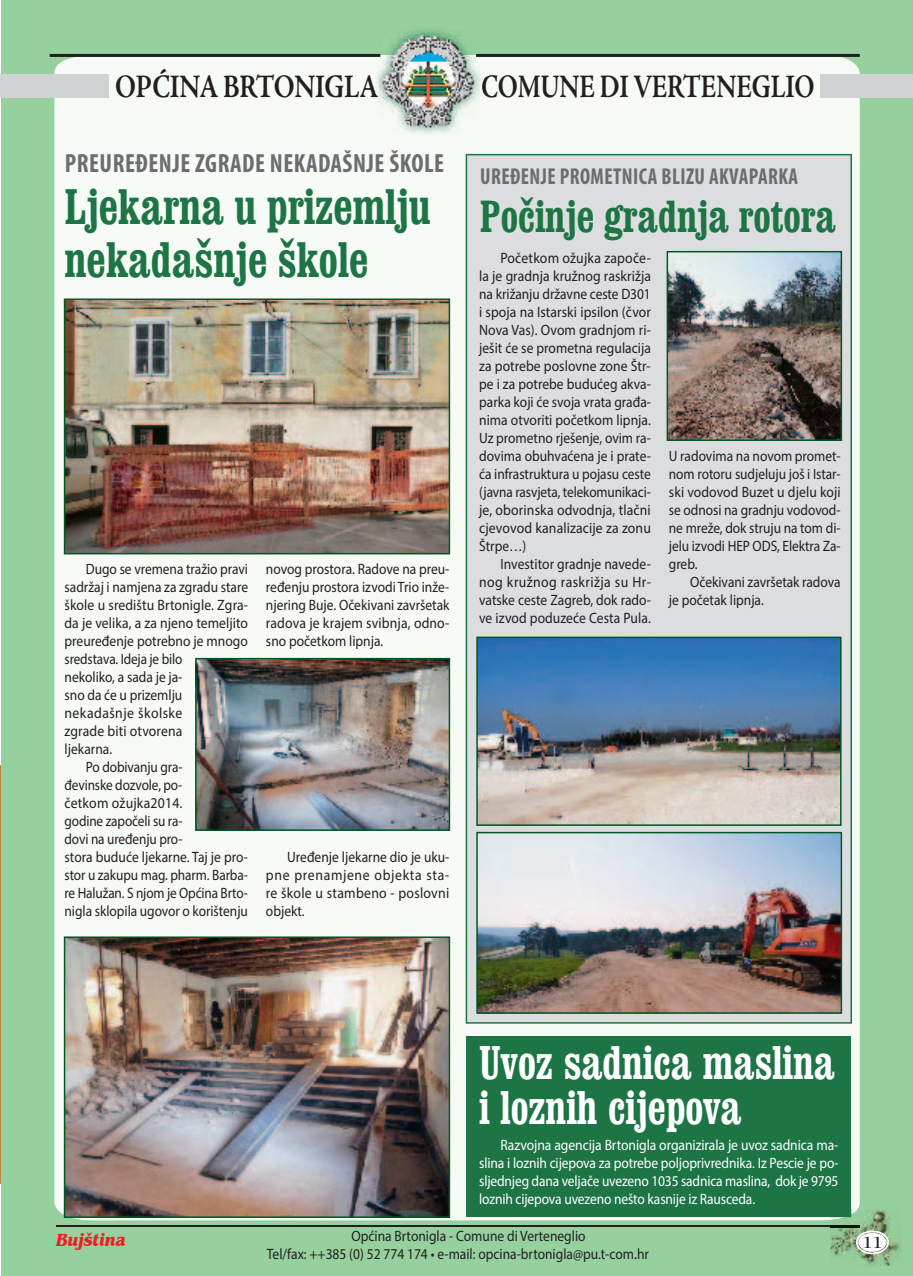
<style>
.page{position:relative;width:913px;height:1276px;background:#fff}
.page>*{position:absolute;margin:0;border:0;box-sizing:border-box;transform-origin:0 0}
.t1{font:700 condensed 49.5px/52.5px "Clarendon BT";color:#1d7545;scale:.91 1}
.t2{font:700 condensed 46.8px/45px "Clarendon BT";color:#fff;scale:.9 1}
.t3{font:700 condensed 44.55px "Clarendon BT";color:#1d7545;scale:.92 1}
.t4{font:700 33px "Adobe Jenson Pro";letter-spacing:-.01em;color:#231f20;scale:.77 1}
.t5{font:700 33px "Adobe Jenson Pro";letter-spacing:-.01em;color:#231f20;scale:.8 1}
.t6{font:700 condensed 26.4px "Myriad Pro";letter-spacing:.02em;color:#6c6d70;scale:.95 1}
.t7{font:700 condensed 23.1px "Myriad Pro";letter-spacing:.02em;color:#6c6d70;scale:.91 1}
.t8{font:italic 700 18px "Benguiat IT Cby BT";color:#ee1d23;scale:.9 1}
.t9{font:16.5px "Benguiat IT Cby BT";color:#231f20}
.t10{font:15px/18px "Myriad Pro";color:#231f20;text-align:justify;scale:.9 1}
.t11{font:15px/18px "Myriad Pro";color:#231f20;text-align:justify;scale:.92 1}
.t12{font:15px/18px "Myriad Pro";letter-spacing:-.01em;color:#fff;text-align:justify;scale:.91 1}
.t13{font:15px/18px "Myriad Pro";color:#231f20;text-align:justify;scale:.91 1}
.t14{font:15px "Myriad Pro";color:#231f20;scale:.89 1}
.t15{font:15px "Myriad Pro";color:#231f20;scale:.88 1}
.t16{font:15px "Myriad Pro";letter-spacing:.03em;color:#231f20;scale:.92 1}
</style>
<div class="page">
<div style="left:1px;top:0;width:361px;height:1276px;background:#96d09e"></div>
<div style="left:54px;top:57px;width:194px;height:1163px;background:#f6fbf6"></div>
<div style="left:248px;top:0;width:665px;height:1276px;background:#96d09e"></div>
<div style="left:248px;top:57px;width:612px;height:1163px;background:#f6fbf6"></div>
<div style="left:1px;top:74px;width:108px;height:24px;background:#d1d2d4"></div>
<img style="left:373px;top:30px;width:110px;height:107px">
<svg style="left:482px;top:74px;width:1px;height:24px"></svg>
<img style="left:379px;top:32px;width:100px;height:100px">
<hr style="left:50px;top:54px;width:330px;height:3px;background:#231f20">
<hr style="left:476px;top:54px;width:384px;height:3px;background:#231f20">
<div style="left:820px;top:74px;width:93px;height:24px;background:#d1d2d4"></div>
<svg style="left:0;top:765px;width:1px;height:419px"></svg>
<div style="left:466px;top:1036px;width:385px;height:181px;background:#1d7545"></div>
<div style="left:466px;top:155px;width:385px;height:868px;background:#dcdddf"></div>
<div style="left:466px;top:154px;width:386px;height:869px;border:2px solid #1d7545"></div>
<img style="left:67px;top:939px;width:380px;height:276px">
<div style="left:64px;top:936px;width:386px;height:282px;border:2px solid #005824"></div>
<img style="left:67px;top:301px;width:380px;height:250px">
<div style="left:64px;top:298px;width:386px;height:256px;border:2px solid #005824"></div>
<img style="left:198px;top:661px;width:249px;height:167px">
<div style="left:195px;top:658px;width:255px;height:173px;border:2px solid #005824"></div>
<img style="left:479px;top:639px;width:359px;height:184px">
<div style="left:476px;top:636px;width:365px;height:190px;border:2px solid #005824"></div>
<img style="left:479px;top:835px;width:360px;height:175px">
<div style="left:476px;top:832px;width:366px;height:181px;border:2px solid #005824"></div>
<img style="left:670px;top:254px;width:169px;height:184px">
<div style="left:667px;top:251px;width:175px;height:190px;border:2px solid #005824"></div>
<hr style="left:56px;top:1225px;width:804px;height:2px;background:#231f20">
<img style="left:830px;top:1209px;width:72px;height:57px">
<img style="left:830px;top:1209px;width:27px;height:11px">
<img style="left:830px;top:1209px;width:21px;height:8px">
<img style="left:830px;top:1225px;width:30px;height:2px">
<div style="left:859px;top:1233px;width:27px;height:18px;background:#fff;border-radius:50%"></div>
<div style="left:856px;top:1230px;width:33px;height:24px;border:2px solid #fff;border-radius:50%"></div>
<div style="left:858px;top:1233px;width:28px;height:18px;border:1px solid #fff;border-radius:50%"></div>
<div style="left:860px;top:1234px;width:25px;height:16px;border:2px solid #fff;border-radius:50%"></div>
<h3 class="t5" style="left:115px;top:68px;width:331px">OPĆINA BRTONIGLA</h3>
<h3 class="t6" style="left:65px;top:147px;width:401px">PREUREĐENJE ZGRADE NEKADAŠNJE ŠKOLE</h3>
<h1 class="t1" style="left:65px;top:180px;width:404px">Ljekarna u prizemlju nekadašnje škole</h1>
<p class="t10" style="left:86px;top:560px;width:182px">Dugo se vremena tražio pravi</p>
<p class="t10" style="left:65px;top:578px;width:205px">sadržaj i namjena za zgradu stare</p>
<p class="t13" style="left:65px;top:596px;width:203px">škole u središtu Brtonigle. Zgra-</p>
<p class="t13" style="left:65px;top:614px;width:203px">da je velika, a za njeno temeljito</p>
<p class="t10" style="left:65px;top:632px;width:205px">preuređenje potrebno je mnogo</p>
<p class="t15" style="left:65px;top:650px;width:135px">sredstava. Ideja je bilo</p>
<p class="t10" style="left:65px;top:668px;width:132px">nekoliko, a sada je ja-</p>
<p class="t10" style="left:65px;top:686px;width:132px">sno da će u prizemlju</p>
<p class="t16" style="left:65px;top:704px;width:130px">nekadašnje školske</p>
<p class="t13" style="left:65px;top:722px;width:131px">zgrade biti otvorena</p>
<p class="t10" style="left:65px;top:740px;width:54px">ljekarna.</p>
<p class="t14" style="left:86px;top:758px;width:110px">Po dobivanju gra-</p>
<p class="t14" style="left:65px;top:776px;width:134px">đevinske dozvole, po-</p>
<p class="t11" style="left:65px;top:794px;width:130px">četkom ožujka2014.</p>
<p class="t14" style="left:65px;top:812px;width:134px">godine započeli su ra-</p>
<p class="t14" style="left:65px;top:830px;width:134px">dovi na uređenju pro-</p>
<p class="t10" style="left:65px;top:848px;width:205px">stora buduće ljekarne. Taj je pro-</p>
<p class="t14" style="left:65px;top:866px;width:207px">stor u zakupu mag. pharm. Barba-</p>
<p class="t14" style="left:65px;top:884px;width:207px">re Halužan. S njom je Općina Brto-</p>
<p class="t14" style="left:65px;top:902px;width:208px">nigla sklopila ugovor o korištenju</p>
<p class="t10" style="left:266px;top:560px;width:205px">novog prostora. Radove na preu&shy;ređenju prostora izvodi Trio inže&shy;njering Buje. Očekivani završetak radova je krajem svibnja, odno&shy;sno početkom lipnja.</p>
<p class="t10" style="left:266px;top:848px;width:205px;text-indent:21px">Uređenje ljekarne dio je uku&shy;pne prenamjene objekta sta&shy;re škole u stambeno - poslovni objekt.</p>
<h3 class="t4" style="left:481px;top:68px;width:435px">COMUNE DI VERTENEGLIO</h3>
<h3 class="t7" style="left:480px;top:162px;width:351px">UREĐENJE PROMETNICA BLIZU AKVAPARKA</h3>
<h3 class="t3" style="left:480px;top:189px;width:389px">Počinje gradnja rotora</h3>
<p class="t11" style="left:479px;top:249px;width:188px;text-indent:21px">Početkom ožujka započe&shy;la je gradnja kružnog raskrižja na križanju državne ceste D301 i spoja na Istarski ipsilon (čvor Nova Vas). Ovom gradnjom ri&shy;ješit će se prometna regulacija za potrebe poslovne zone Štr&shy;pe i za potrebe budućeg akva&shy;parka koji će svoja vrata građa&shy;nima otvoriti početkom lipnja.<br>Uz prometno rješenje, ovim ra&shy;dovima obuhvaćena je i prate&shy;ća infrastruktura u pojasu ceste (javna rasvjeta, telekomunikaci&shy;je, oborinska odvodnja, tlačni cjevovod kanalizacije za zonu Štrpe…)</p>
<p class="t13" style="left:479px;top:555px;width:190px;text-indent:21px">Investitor gradnje navede&shy;nog kružnog raskrižja su Hr&shy;vatske ceste Zagreb, dok rado&shy;ve izvod poduzeće Cesta Pula.</p>
<p class="t10" style="left:669px;top:446px;width:192px">U radovima na novom promet&shy;nom rotoru sudjeluju još i Istar&shy;ski vodovod Buzet u djelu koji se odnosi na gradnju vodovod&shy;ne mreže, dok struju na tom di&shy;jelu izvodi HEP ODS, Elektra Za&shy;greb.</p>
<p class="t10" style="left:669px;top:572px;width:192px;text-indent:21px">Očekivani završetak radova je početak lipnja.</p>
<h2 class="t2" style="left:479px;top:1039px;width:397px">Uvoz sadnica maslina i loznih cijepova</h2>
<p class="t12" style="left:479px;top:1136px;width:397px;text-indent:21px">Razvojna agencija Brtonigla organizirala je uvoz sadnica ma&shy;slina i loznih cijepova za potrebe poljoprivrednika. Iz Pescie je po&shy;sljednjeg dana veljače uvezeno 1035 sadnica maslina, dok je 9795 loznih cijepova uvezeno nešto kasnije iz Rausceda.</p>
<p class="t10" style="left:267px;top:1227px;width:426px;text-indent:85px">Općina Brtonigla - Comune di Verteneglio<br>Tel/fax: ++385 (0) 52 774 174 • e-mail: opcina-brtonigla@pu.t-com.hr</p>
<p class="t8" style="left:56px;top:1229px;width:79px">Bujština</p>
<p class="t9" style="left:862px;top:1232px;width:21px">11</p>
</div>
